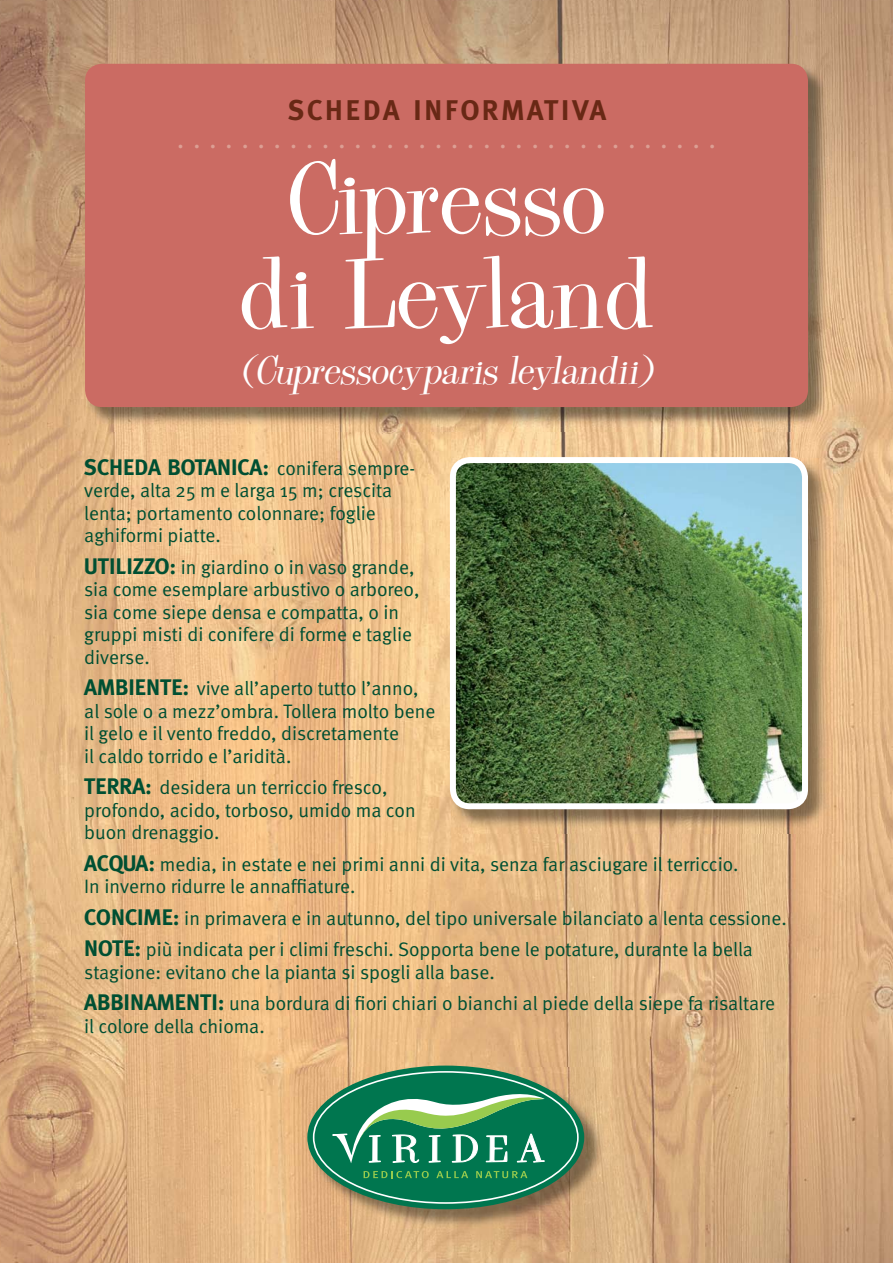
<style>
.page{position:relative;width:893px;height:1263px;background:#fff}
.page>*{position:absolute;margin:0;border:0;box-sizing:border-box;transform-origin:0 0}
.t1{font:108px/94.5px "Pike";color:#fff;text-align:center;scale:1.15 1}
.t2{font:italic 42px "Pike";color:#fff;scale:1.15 1}
.t3{font:700 28.5px "Meta";letter-spacing:.1em;color:#682815}
.t4{font:700 22.5px "Meta";color:#004f32}
.t5{font:700 21px "Meta";color:#dc9f94}
.t6{font:19.5px/22.5px "Meta Normal";color:#004f32}
.s1{font-family:"Meta Normal";font-weight:400;font-size:19.5px}
.s2{font-family:"Meta";font-weight:700;font-size:22.5px}
</style>
<div class="page">
<img style="left:0;top:0;width:893px;height:1263px">
<img style="left:87px;top:65px;width:744px;height:366px">
<div style="left:85px;top:64px;width:723px;height:343px;background:#cb6b63;border-radius:17px"></div>
<img style="left:309px;top:1067px;width:301px;height:185px">
<div style="left:307px;top:1066px;width:277px;height:143px;background:#00764f;border-radius:50%"></div>
<div style="left:313px;top:1071px;width:266px;height:133px;background:#00764f;border:2px solid #fff;border-radius:50%"></div>
<svg style="left:332px;top:1091px;width:213px;height:72px"></svg>
<svg style="left:364px;top:1171px;width:65px;height:7px"></svg>
<svg style="left:436px;top:1171px;width:32px;height:7px"></svg>
<svg style="left:476px;top:1171px;width:51px;height:7px"></svg>
<img style="left:452px;top:459px;width:380px;height:374px">
<img style="left:453px;top:460px;width:352px;height:346px;border-radius:17px">
<div style="left:450px;top:457px;width:358px;height:352px;border:6px solid #fff;border-radius:17px"></div>
<h3 class="t3" style="left:288px;top:99px;width:320px">SCHEDA INFORMATIVA</h3>
<p class="t5" style="left:178px;top:133px;width:539px">..................................</p>
<h1 class="t1" style="left:239px;top:158px;width:362px">Cipresso di Leyland</h1>
<h2 class="t2" style="left:241px;top:356px;width:364px">(Cupressocyparis leylandii)</h2>
<p class="t4" style="left:84px;top:458px;width:332px">SCHEDA BOTANICA: <span class="s1">conifera sempre-</span></p>
<p class="t6" style="left:84px;top:480px;width:309px">verde, alta 25 m e larga 15 m; crescita lenta; portamento colonnare; foglie aghiformi piatte.</p>
<p class="t6" style="left:84px;top:557px;width:337px"><span class="s2">UTILIZZO:</span> in giardino o in vaso grande, sia come esemplare arbustivo o arboreo, sia come siepe densa e compatta, o in gruppi misti di conifere di forme e taglie diverse.</p>
<p class="t6" style="left:84px;top:678px;width:353px"><span class="s2">AMBIENTE:</span> vive all’aperto tutto l’anno, al sole o a mezz’ombra. Tollera molto bene il gelo e il vento freddo, discretamente<br>il caldo torrido e l’aridità.</p>
<p class="t6" style="left:84px;top:777px;width:333px"><span class="s2">TERRA:</span> desidera un terriccio fresco, profondo, acido, torboso, umido ma con buon drenaggio.</p>
<p class="t6" style="left:84px;top:854px;width:656px"><span class="s2">ACQUA:</span> media, in estate e nei primi anni di vita, senza far asciugare il terriccio.<br>In inverno ridurre le annaffiature.</p>
<p class="t6" style="left:84px;top:903px;width:704px;line-height:31.5px"><span class="s2">CONCIME:</span> in primavera e in autunno, del tipo universale bilanciato a lenta cessione.<br><span class="s2">NOTE:</span> più indicata per i climi freschi. Sopporta bene le potature, durante la bella</p>
<p class="t6" style="left:84px;top:957px;width:692px;line-height:31.5px">stagione: evitano che la pianta si spogli alla base.<br><span class="s2">ABBINAMENTI:</span> una bordura di fiori chiari o bianchi al piede della siepe fa risaltare</p>
<p class="t6" style="left:84px;top:1016px;width:182px">il colore della chioma.</p>
</div>
